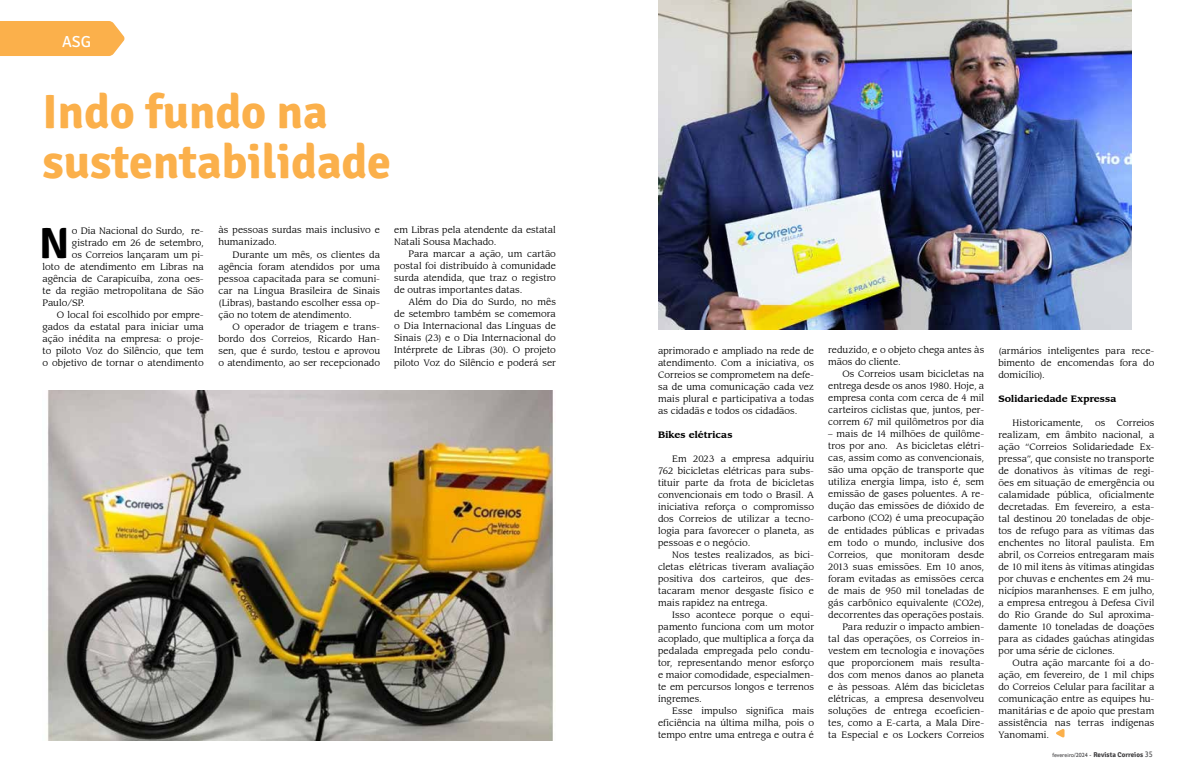
<style>
.page{position:relative;width:1197px;height:780px;background:#fff}
.page>*{position:absolute;margin:0;border:0;box-sizing:border-box;transform-origin:0 0}
.t1{font:700 48px/50px "Signika";color:#fbb04b}
.t2{font:700 43.6px "Signika";color:#000}
.t3{font:16px "Signika";color:#fff}
.t4{font:9px/12px "Advisor S Si";color:#000;text-align:justify}
.t5{font:700 9px "Advisor S Si";letter-spacing:.01em;color:#000}
.t6{font:6px "Gill Sans";color:#414042}
.s1{font-family:"Signika";font-weight:700;font-size:7px}
.s2{font-size:8px;color:#58595b}
</style>
<div class="page">
<div style="left:0;top:21px;width:125px;height:35px;background:#fbb04b"></div>
<img style="left:47px;top:390px;width:508px;height:350px">
<svg style="left:1056px;top:729px;width:8px;height:8px"></svg>
<img style="left:658px;top:0;width:473px;height:329px">
<h3 class="t3" style="left:62px;top:33px;width:30px">ASG</h3>
<h1 class="t1" style="left:43px;top:87px;width:350px">Indo fundo na sustentabilidade</h1>
<h2 class="t2" style="left:39px;top:216px;width:32px">N</h2>
<p class="t4" style="left:72px;top:224px;width:133px">o Dia Nacional do Surdo, re-</p>
<p class="t4" style="left:72px;top:236px;width:133px">gistrado em 26 de setembro,</p>
<p class="t4" style="left:72px;top:248px;width:133px">os Correios lançaram um pi-</p>
<p class="t4" style="left:43px;top:260px;width:163px">loto de atendimento em Libras na</p>
<p class="t4" style="left:43px;top:272px;width:163px">agência de Carapicuíba, zona oes-</p>
<p class="t4" style="left:43px;top:284px;width:163px">te da região metropolitana de São</p>
<p class="t4" style="left:43px;top:296px;width:44px">Paulo/SP.</p>
<p class="t4" style="left:57px;top:308px;width:148px">O local foi escolhido por empre-</p>
<p class="t4" style="left:43px;top:320px;width:163px">gados da estatal para iniciar uma</p>
<p class="t4" style="left:43px;top:332px;width:163px">ação inédita na empresa: o proje-</p>
<p class="t4" style="left:43px;top:344px;width:163px">to piloto Voz do Silêncio, que tem</p>
<p class="t4" style="left:43px;top:356px;width:163px">o objetivo de tornar o atendimento</p>
<p class="t4" style="left:218px;top:224px;width:163px">às pessoas surdas mais inclusivo e humanizado.</p>
<p class="t4" style="left:218px;top:248px;width:163px;text-indent:14px">Durante um mês, os clientes da agência foram atendidos por uma pessoa capacitada para se comuni&shy;car na Língua Brasileira de Sinais (Libras), bastando escolher essa op&shy;ção no totem de atendimento.</p>
<p class="t4" style="left:218px;top:320px;width:163px;text-indent:14px">O operador de triagem e trans&shy;bordo dos Correios, Ricardo Han&shy;sen, que é surdo, testou e aprovou o atendimento, ao ser recepcionado</p>
<p class="t4" style="left:394px;top:224px;width:163px">em Libras pela atendente da estatal<br>Natali Sousa Machado.</p>
<p class="t4" style="left:394px;top:248px;width:163px;text-indent:14px">Para marcar a ação, um cartão postal foi distribuído à comunidade surda atendida, que traz o registro de outras importantes datas.</p>
<p class="t4" style="left:394px;top:296px;width:163px;text-indent:14px">Além do Dia do Surdo, no mês de setembro também se comemora o Dia Internacional das Línguas de Sinais (23) e o Dia Internacional do Intérprete de Libras (30). O projeto piloto Voz do Silêncio e poderá ser</p>
<p class="t4" style="left:658px;top:344px;width:157px">aprimorado e ampliado na rede de atendimento. Com a iniciativa, os Correios se comprometem na defe&shy;sa de uma comunicação cada vez mais plural e participativa a todas as cidadãs e todos os cidadãos.</p>
<p class="t5" style="left:658px;top:429px;width:76px">Bikes elétricas</p>
<p class="t4" style="left:658px;top:452px;width:157px;text-indent:14px">Em 2023 a empresa adquiriu 762 bicicletas elétricas para subs&shy;tituir parte da frota de bicicletas convencionais em todo o Brasil. A iniciativa reforça o compromisso dos Correios de utilizar a tecno&shy;logia para favorecer o planeta, as pessoas e o negócio.</p>
<p class="t4" style="left:658px;top:548px;width:157px;text-indent:14px">Nos testes realizados, as bici&shy;cletas elétricas tiveram avaliação positiva dos carteiros, que des&shy;tacaram menor desgaste físico e mais rapidez na entrega.</p>
<p class="t4" style="left:658px;top:608px;width:157px;text-indent:14px">Isso acontece porque o equi&shy;pamento funciona com um motor acoplado, que multiplica a força da pedalada empregada pelo condu&shy;tor, representando menor esforço e maior comodidade, especialmen&shy;te em percursos longos e terrenos íngremes.</p>
<p class="t4" style="left:658px;top:704px;width:157px;text-indent:14px">Esse impulso significa mais eficiência na última milha, pois o tempo entre uma entrega e outra é</p>
<p class="t4" style="left:828px;top:344px;width:157px">reduzido, e o objeto chega antes às mãos do cliente.</p>
<p class="t4" style="left:828px;top:368px;width:157px;text-indent:14px">Os Correios usam bicicletas na entrega desde os anos 1980. Hoje, a empresa conta com cerca de 4 mil carteiros ciclistas que, juntos, per&shy;correm 67 mil quilômetros por dia</p>
<p class="t4" style="left:828px;top:428px;width:157px;text-align:right">– mais de 14 milhões de quilôme&shy;tros por ano. As bicicletas elétri&shy;cas, assim como as convencionais, são uma opção de transporte que utiliza energia limpa, isto é, sem emissão de gases poluentes. A re&shy;dução das emissões de dióxido de carbono (CO2) é uma preocupação de entidades públicas e privadas em todo o mundo, inclusive dos<br>Correios, que monitoram desde<br>2013 suas emissões. Em 10 anos, foram evitadas as emissões cerca de mais de 950 mil toneladas de gás carbônico equivalente (CO2e), decorrentes das operações postais.<br>Para reduzir o impacto ambien-<br>tal das operações, os Correios in&shy;vestem em tecnologia e inovações que proporcionem mais resulta&shy;dos com menos danos ao planeta e às pessoas. Além das bicicletas elétricas, a empresa desenvolveu soluções de entrega ecoeficien&shy;tes, como a E-carta, a Mala Dire&shy;ta Especial e os Lockers Correios</p>
<p class="t4" style="left:998px;top:344px;width:157px">(armários inteligentes para rece&shy;bimento de encomendas fora do domicílio).</p>
<p class="t5" style="left:998px;top:393px;width:119px">Solidariedade Expressa</p>
<p class="t4" style="left:1012px;top:416px;width:72px">Historicamente,</p>
<p class="t4" style="left:1094px;top:416px;width:12px">os</p>
<p class="t4" style="left:998px;top:416px;width:157px;text-indent:118px">Correios realizam, em âmbito nacional, a ação “Correios Solidariedade Ex&shy;pressa”, que consiste no transporte de donativos às vítimas de regi&shy;ões em situação de emergência ou calamidade pública, oficialmente decretadas. Em fevereiro, a esta&shy;tal destinou 20 toneladas de obje&shy;tos de refugo para as vítimas das enchentes no litoral paulista. Em abril, os Correios entregaram mais de 10 mil itens às vítimas atingidas por chuvas e enchentes em 24 mu&shy;nicípios maranhenses. E em julho, a empresa entregou à Defesa Civil do Rio Grande do Sul aproxima&shy;damente 10 toneladas de doações para as cidades gaúchas atingidas por uma série de ciclones.</p>
<p class="t4" style="left:998px;top:656px;width:157px;text-indent:14px">Outra ação marcante foi a do&shy;ação, em fevereiro, de 1 mil chips do Correios Celular para facilitar a comunicação entre as equipes hu&shy;manitárias e de apoio que prestam assistência nas terras indígenas Yanomami.</p>
<p class="t6" style="left:1052px;top:751px;width:102px">fevereiro/2024 - <span class="s1">Revista Correios</span> <span class="s2">35</span></p>
</div>
